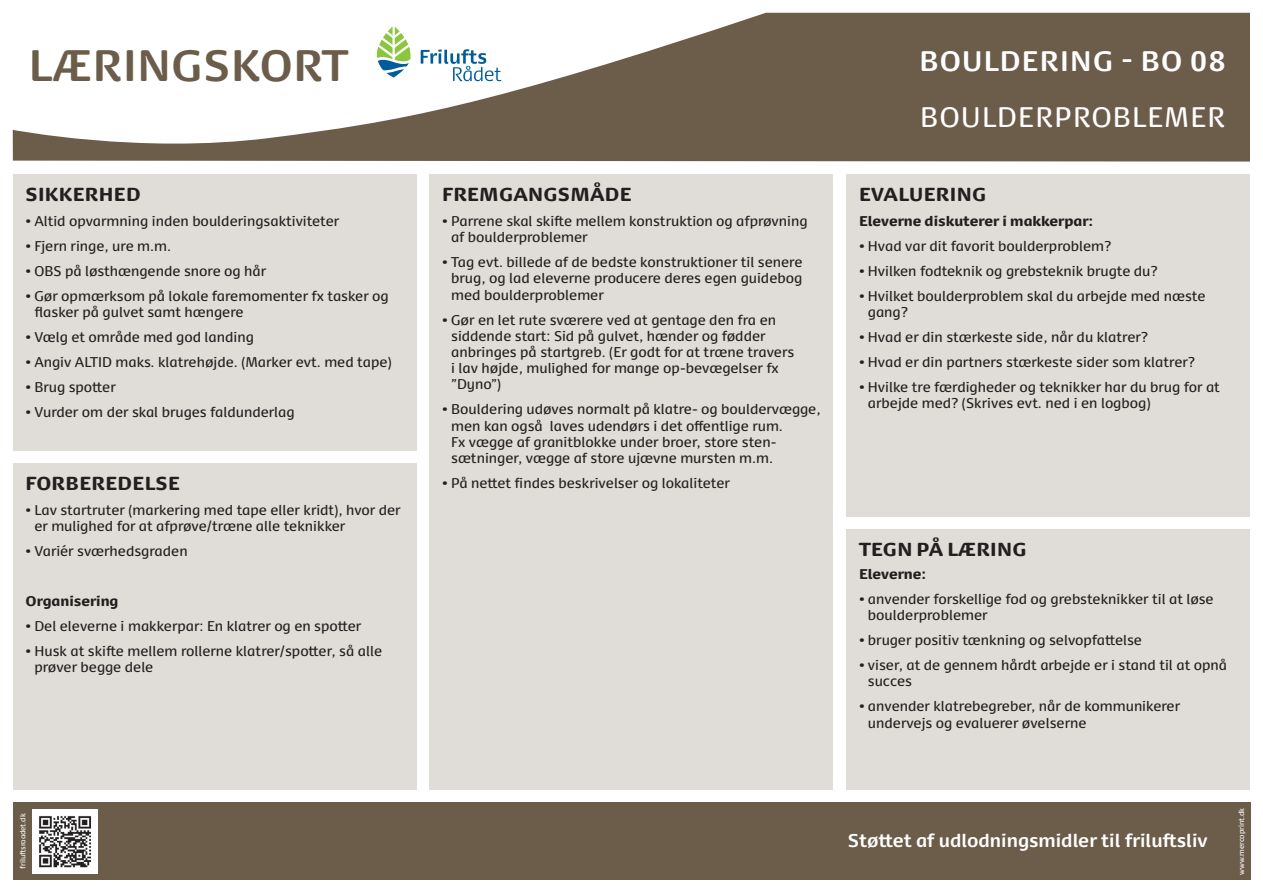
<style>
.page{position:relative;width:1263px;height:893px;background:#fff}
.page>*{position:absolute;margin:0;border:0;box-sizing:border-box;transform-origin:0 0}
.t1{font:700 42px "Dancer Pro";letter-spacing:.015em;color:#6c5c4a}
.t2{font:27px "Dancer Pro";letter-spacing:.045em;color:#fff}
.t3{font:700 27px "Dancer Pro";letter-spacing:.045em;color:#fff}
.t4{font:900 18px "Dancer Pro";letter-spacing:.015em;color:#231f20}
.t5{font:700 17.7px "Dancer Pro";color:#fff}
.t6{font:13.5px/16.2px "Dancer Pro";color:#231f20}
.t7{font:900 13.5px "Dancer Pro";color:#231f20}
.t8{font:7.2px "Dancer Pro";color:#fff}
.s1{font-weight:900}
</style>
<div class="page">
<svg style="left:13px;top:13px;width:1237px;height:149px;fill:#6c5c4a"></svg>
<div style="left:13px;top:802px;width:1237px;height:78px;background:#6c5c4a"></div>
<img style="left:33px;top:809px;width:64px;height:65px">
<div style="left:13px;top:463px;width:404px;height:326px;background:#e0ddd8"></div>
<div style="left:13px;top:174px;width:404px;height:277px;background:#e0ddd8"></div>
<div style="left:429px;top:174px;width:404px;height:615px;background:#e0ddd8"></div>
<div style="left:846px;top:529px;width:404px;height:260px;background:#e0ddd8"></div>
<div style="left:846px;top:174px;width:404px;height:343px;background:#e0ddd8"></div>
<svg style="left:421px;top:49px;width:80px;height:32px"></svg>
<svg style="left:377px;top:26px;width:34px;height:51px"></svg>
<h1 class="t1" style="left:29px;top:36px;width:321px">LÆRINGSKORT</h1>
<p class="t4" style="left:26px;top:181px;width:117px">SIKKERHED</p>
<p class="t6" style="left:26px;top:212px;width:315px"><span class="s1">•</span> Altid opvarmning inden boulderingsaktiviteter</p>
<p class="t6" style="left:26px;top:237px;width:147px"><span class="s1">•</span> Fjern ringe, ure m.m.</p>
<p class="t6" style="left:26px;top:262px;width:242px"><span class="s1">•</span> OBS på løsthængende snore og hår</p>
<p class="t6" style="left:34px;top:287px;width:356px;text-indent:-9px"><span class="s1">•</span> Gør opmærksom på lokale faremomenter fx tasker og flasker på gulvet samt hængere</p>
<p class="t6" style="left:26px;top:329px;width:230px"><span class="s1">•</span> Vælg et område med god landing</p>
<p class="t6" style="left:26px;top:354px;width:368px"><span class="s1">•</span> Angiv ALTID maks. klatrehøjde. (Marker evt. med tape)</p>
<p class="t6" style="left:26px;top:379px;width:92px"><span class="s1">•</span> Brug spotter</p>
<p class="t6" style="left:26px;top:404px;width:271px"><span class="s1">•</span> Vurder om der skal bruges faldunderlag</p>
<p class="t4" style="left:26px;top:470px;width:156px">FORBEREDELSE</p>
<p class="t6" style="left:34px;top:501px;width:368px;text-indent:-9px"><span class="s1">•</span> Lav startruter (markering med tape eller kridt), hvor der er mulighed for at afprøve/træne alle teknikker</p>
<p class="t6" style="left:26px;top:543px;width:164px"><span class="s1">•</span> Variér sværhedsgraden</p>
<p class="t7" style="left:26px;top:591px;width:94px">Organisering</p>
<p class="t6" style="left:26px;top:617px;width:337px"><span class="s1">•</span> Del eleverne i makkerpar: En klatrer og en spotter</p>
<p class="t6" style="left:34px;top:642px;width:349px;text-indent:-9px"><span class="s1">•</span> Husk at skifte mellem rollerne klatrer/spotter, så alle prøver begge dele</p>
<p class="t4" style="left:442px;top:181px;width:191px">FREMGANGSMÅDE</p>
<p class="t6" style="left:451px;top:212px;width:358px;text-indent:-9px"><span class="s1">•</span> Parrene skal skifte mellem konstruktion og afprøvning af boulderproblemer</p>
<p class="t6" style="left:451px;top:254px;width:353px;text-align:justify;text-indent:-9px"><span class="s1">•</span> Tag evt. billede af de bedste konstruktioner til senere brug, og lad eleverne producere deres egen guidebog med boulderproblemer</p>
<p class="t6" style="left:451px;top:311px;width:345px;text-indent:-9px"><span class="s1">•</span> Gør en let rute sværere ved at gentage den fra en siddende start: Sid på gulvet, hænder og fødder anbringes på startgreb. (Er godt for at træne travers i lav højde, mulighed for mange op-bevægelser fx ”Dyno”)</p>
<p class="t6" style="left:451px;top:401px;width:371px;text-indent:-9px"><span class="s1">•</span> Bouldering udøves normalt på klatre- og bouldervægge, men kan også laves udendørs i det offentlige rum.<br>Fx vægge af granitblokke under broer, store sten&shy;sætninger, vægge af store ujævne mursten m.m.</p>
<p class="t6" style="left:442px;top:474px;width:289px"><span class="s1">•</span> På nettet findes beskrivelser og lokaliteter</p>
<p class="t3" style="left:919px;top:42px;width:308px">BOULDERING - BO 08</p>
<p class="t2" style="left:920px;top:99px;width:307px">BOULDERPROBLEMER</p>
<p class="t4" style="left:859px;top:181px;width:129px">EVALUERING</p>
<p class="t7" style="left:859px;top:211px;width:236px">Eleverne diskuterer i makkerpar:</p>
<p class="t6" style="left:859px;top:237px;width:254px"><span class="s1">•</span> Hvad var dit favorit boulderproblem?</p>
<p class="t6" style="left:859px;top:262px;width:300px"><span class="s1">•</span> Hvilken fodteknik og grebsteknik brugte du?</p>
<p class="t6" style="left:868px;top:287px;width:339px;text-indent:-9px"><span class="s1">•</span> Hvilket boulderproblem skal du arbejde med næste gang?</p>
<p class="t6" style="left:859px;top:329px;width:290px"><span class="s1">•</span> Hvad er din stærkeste side, når du klatrer?</p>
<p class="t6" style="left:859px;top:354px;width:337px"><span class="s1">•</span> Hvad er din partners stærkeste sider som klatrer?</p>
<p class="t6" style="left:868px;top:379px;width:353px;text-indent:-9px"><span class="s1">•</span> Hvilke tre færdigheder og teknikker har du brug for at arbejde med? (Skrives evt. ned i en logbog)</p>
<p class="t4" style="left:859px;top:536px;width:169px">TEGN PÅ LÆRING</p>
<p class="t7" style="left:859px;top:564px;width:69px">Eleverne:</p>
<p class="t6" style="left:868px;top:590px;width:347px;text-indent:-9px"><span class="s1">•</span> anvender forskellige fod og grebsteknikker til at løse boulderproblemer</p>
<p class="t6" style="left:859px;top:631px;width:285px"><span class="s1">•</span> bruger positiv tænkning og selvopfattelse</p>
<p class="t6" style="left:868px;top:656px;width:361px;text-indent:-9px"><span class="s1">•</span> viser, at de gennem hårdt arbejde er i stand til at opnå succes</p>
<p class="t6" style="left:868px;top:697px;width:314px;text-indent:-9px"><span class="s1">•</span> anvender klatrebegreber, når de kommunikerer undervejs og evaluerer øvelserne</p>
<p class="t8" style="left:18px;top:869px;width:57px;rotate:-90deg">friluftsraadet.dk</p>
<p class="t8" style="left:1236px;top:875px;width:68px;rotate:-90deg">www.mercoprint.dk</p>
<h3 class="t5" style="left:848px;top:828px;width:361px">Støttet af udlodningsmidler til friluftsliv</h3>
</div>
